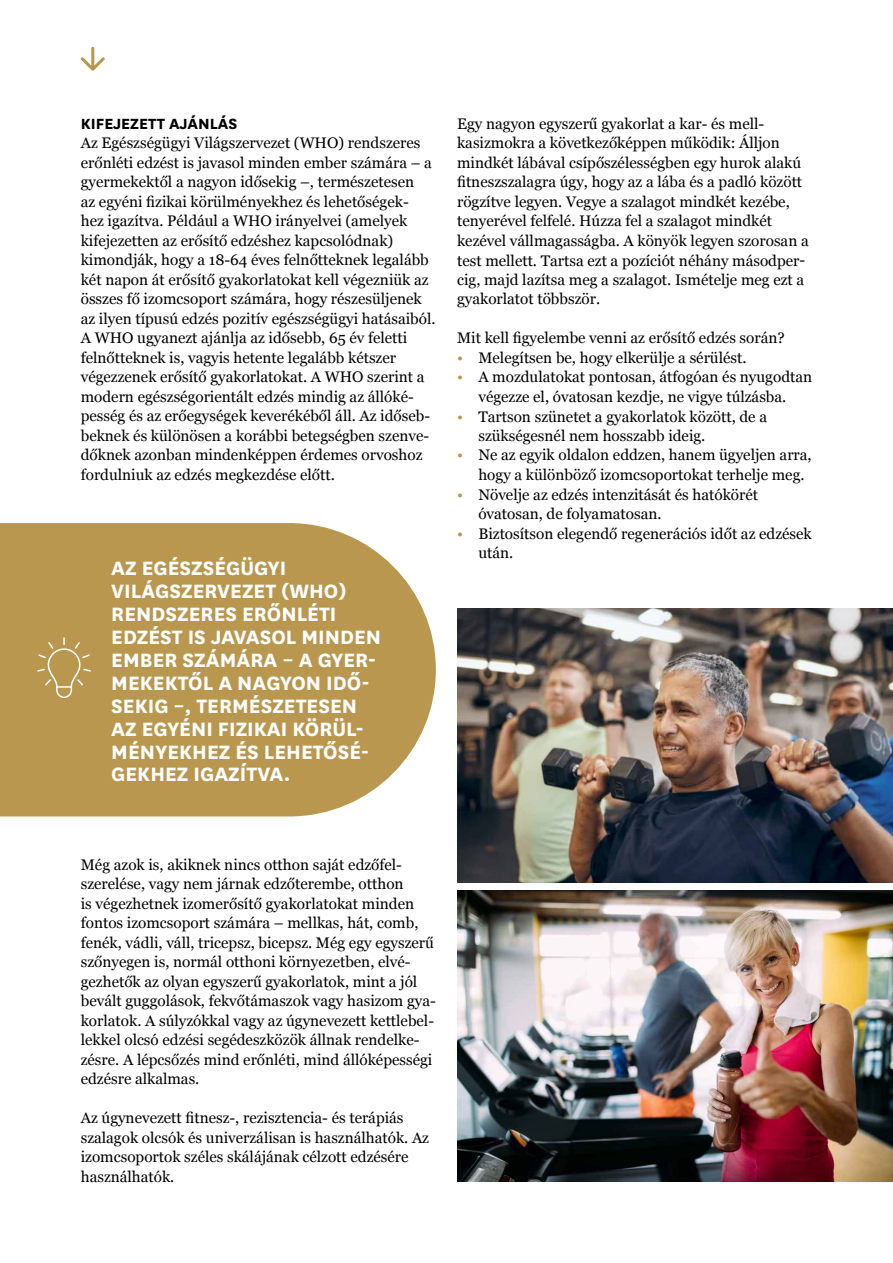
<style>
.page{position:relative;width:893px;height:1263px;background:#fff}
.page>*{position:absolute;margin:0;border:0;box-sizing:border-box;transform-origin:0 0}
.t1{font:700 22.65px/23px "National";color:#fff}
.t2{font:700 17.25px "National";color:#000}
.t3{font:15.3px/19.5px "Georgia";color:#000}
.s1{color:#ba974e}
</style>
<div class="page">
<svg style="left:0;top:523px;width:436px;height:293px;background:#bf9e5b"></svg>
<svg style="left:36px;top:636px;width:56px;height:63px;background:#c0a05d"></svg>
<img style="left:457px;top:608px;width:436px;height:275px">
<img style="left:457px;top:890px;width:436px;height:292px">
<svg style="left:81px;top:47px;width:24px;height:24px"></svg>
<p class="t2" style="left:81px;top:111px;width:158px">KIFEJEZETT AJÁNLÁS</p>
<p class="t3" style="left:81px;top:133px;width:356px">Az Egészségügyi Világszervezet (WHO) rendszeres erőnléti edzést is javasol minden ember számára – a gyermekektől a nagyon idősekig –, természetesen<br>az egyéni fizikai körülményekhez és lehetőségek-<br>hez igazítva. Például a WHO irányelvei (amelyek kifejezetten az erősítő edzéshez kapcsolódnak) kimondják, hogy a 18-64 éves felnőtteknek legalább két napon át erősítő gyakorlatokat kell végezniük az összes fő izomcsoport számára, hogy részesüljenek az ilyen típusú edzés pozitív egészségügyi hatásaiból.<br>A WHO ugyanezt ajánlja az idősebb, 65 év feletti felnőtteknek is, vagyis hetente legalább kétszer végezzenek erősítő gyakorlatokat. A WHO szerint a modern egészségorientált edzés mindig az állóké&shy;pesség és az erőegységek keverékéből áll. Az időseb&shy;beknek és különösen a korábbi betegségben szenve&shy;dőknek azonban mindenképpen érdemes orvoshoz fordulniuk az edzés megkezdése előtt.</p>
<h1 class="t1" style="left:111px;top:555px;width:271px">AZ EGÉSZSÉGÜGYI<br>VILÁGSZERVEZET (WHO)<br>RENDSZERES ERŐNLÉTI<br>EDZÉST IS JAVASOL MINDEN<br>EMBER SZÁMÁRA – A GYER-<br>MEKEKTŐL A NAGYON IDŐ-<br>SEKIG –, TERMÉSZETESEN<br>AZ EGYÉNI FIZIKAI KÖRÜL-<br>MÉNYEKHEZ ÉS LEHETŐSÉ-<br>GEKHEZ IGAZÍTVA.</h1>
<p class="t3" style="left:457px;top:113px;width:353px">Egy nagyon egyszerű gyakorlat a kar- és mell&shy;kasizmokra a következőképpen működik: Álljon mindkét lábával csípőszélességben egy hurok alakú fitneszszalagra úgy, hogy az a lába és a padló között rögzítve legyen. Vegye a szalagot mindkét kezébe, tenyerével felfelé. Húzza fel a szalagot mindkét kezével vállmagasságba. A könyök legyen szorosan a test mellett. Tartsa ezt a pozíciót néhány másodper&shy;cig, majd lazítsa meg a szalagot. Ismételje meg ezt a gyakorlatot többször.</p>
<p class="t3" style="left:457px;top:328px;width:329px">Mit kell figyelembe venni az erősítő edzés során?</p>
<p class="t3" style="left:457px;top:347px;width:291px"><span class="s1">•</span> Melegítsen be, hogy elkerülje a sérülést.</p>
<p class="t3" style="left:457px;top:367px;width:357px;text-align:center"><span class="s1">•</span> A mozdulatokat pontosan, átfogóan és nyugodtan végezze el, óvatosan kezdje, ne vigye túlzásba.</p>
<p class="t3" style="left:478px;top:406px;width:290px;text-indent:-21px"><span class="s1">•</span> Tartson szünetet a gyakorlatok között, de a szükségesnél nem hosszabb ideig.</p>
<p class="t3" style="left:478px;top:445px;width:335px;text-indent:-21px"><span class="s1">•</span> Ne az egyik oldalon eddzen, hanem ügyeljen arra, hogy a különböző izomcsoportokat terhelje meg.</p>
<p class="t3" style="left:478px;top:484px;width:281px;text-indent:-21px"><span class="s1">•</span> Növelje az edzés intenzitását és hatókörét óvatosan, de folyamatosan.</p>
<p class="t3" style="left:478px;top:523px;width:335px;text-indent:-21px"><span class="s1">•</span> Biztosítson elegendő regenerációs időt az edzések után.</p>
<p class="t3" style="left:81px;top:854px;width:357px">Még azok is, akiknek nincs otthon saját edzőfel&shy;szerelése, vagy nem járnak edzőterembe, otthon<br>is végezhetnek izomerősítő gyakorlatokat minden fontos izomcsoport számára – mellkas, hát, comb, fenék, vádli, váll, tricepsz, bicepsz. Még egy egyszerű szőnyegen is, normál otthoni környezetben, elvé&shy;gezhetők az olyan egyszerű gyakorlatok, mint a jól bevált guggolások, fekvőtámaszok vagy hasizom gya&shy;korlatok. A súlyzókkal vagy az úgynevezett kettlebel&shy;lekkel olcsó edzési segédeszközök állnak rendelke&shy;zésre. A lépcsőzés mind erőnléti, mind állóképességi edzésre alkalmas.</p>
<p class="t3" style="left:81px;top:1108px;width:350px">Az úgynevezett fitnesz-, rezisztencia- és terápiás szalagok olcsók és univerzálisan is használhatók. Az izomcsoportok széles skálájának célzott edzésére használhatók.</p>
</div>
